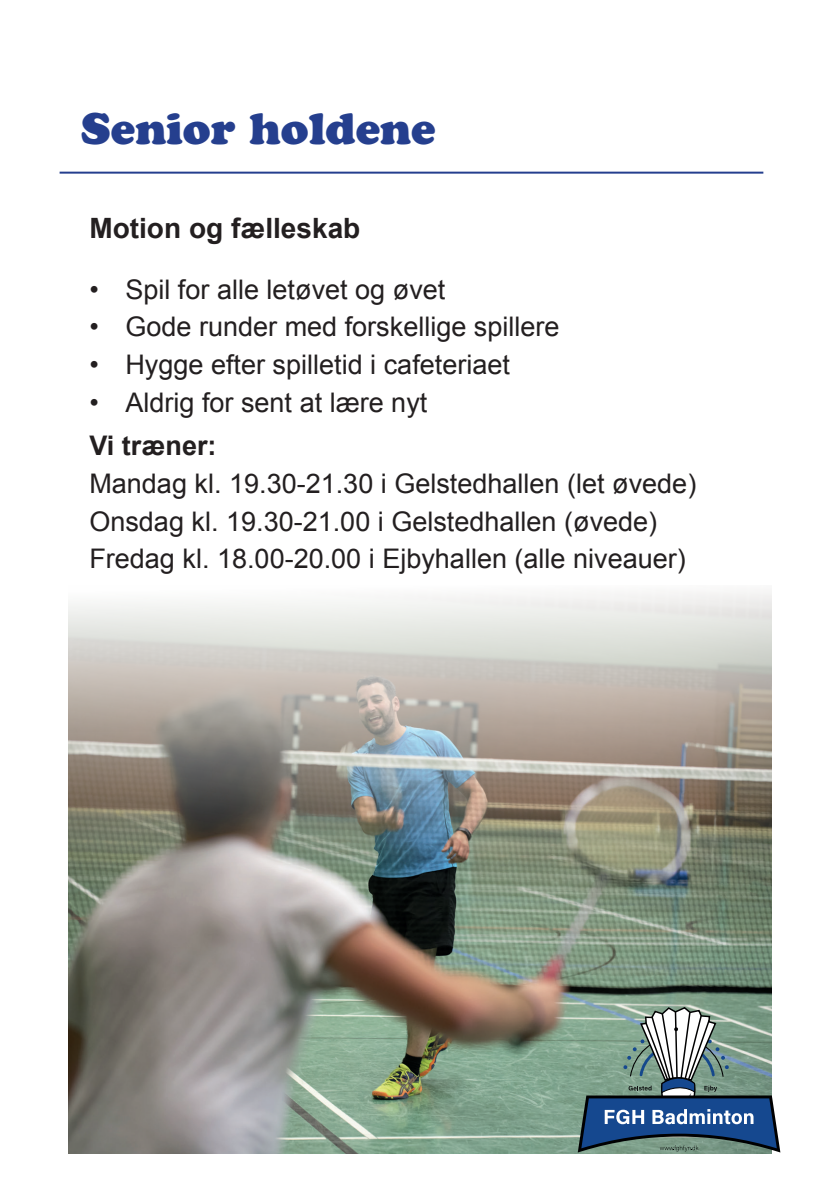
<style>
.page{position:relative;width:840px;height:1191px;background:#fff}
.page>*{position:absolute;margin:0;border:0;box-sizing:border-box;transform-origin:0 0}
.t1{font:44px "Cooper Black Std";color:#253f8e}
.t2{font:700 28px "Arial";color:#231f20}
.t3{font:27px/37.6px "Arial";color:#231f20}
.t4{font:700 27px "Arial";color:#231f20}
</style>
<div class="page">
<hr style="left:60px;top:172px;width:703px;height:2px;background:#253f8e">
<img style="left:68px;top:592px;width:703px;height:561px">
<svg style="left:577px;top:1006px;width:203px;height:146px"></svg>
<h1 class="t1" style="left:81px;top:102px;width:356px">Senior holdene</h1>
<p class="t2" style="left:89px;top:210px;width:272px">Motion og fælleskab</p>
<p class="t3" style="left:89px;top:271px;width:357px">• Spil for alle letøvet og øvet</p>
<p class="t3" style="left:89px;top:308px;width:471px">• Gode runder med forskellige spillere</p>
<p class="t3" style="left:89px;top:346px;width:422px">• Hygge efter spilletid i cafeteriaet</p>
<p class="t3" style="left:89px;top:384px;width:339px">• Aldrig for sent at lære nyt</p>
<p class="t4" style="left:89px;top:428px;width:129px">Vi træner:</p>
<p class="t3" style="left:89px;top:465px;width:608px">Mandag kl. 19.30-21.30 i Gelstedhallen (let øvede)<br>Onsdag kl. 19.30-21.00 i Gelstedhallen (øvede)<br>Fredag kl. 18.00-20.00 i Ejbyhallen (alle niveauer)</p>
</div>
